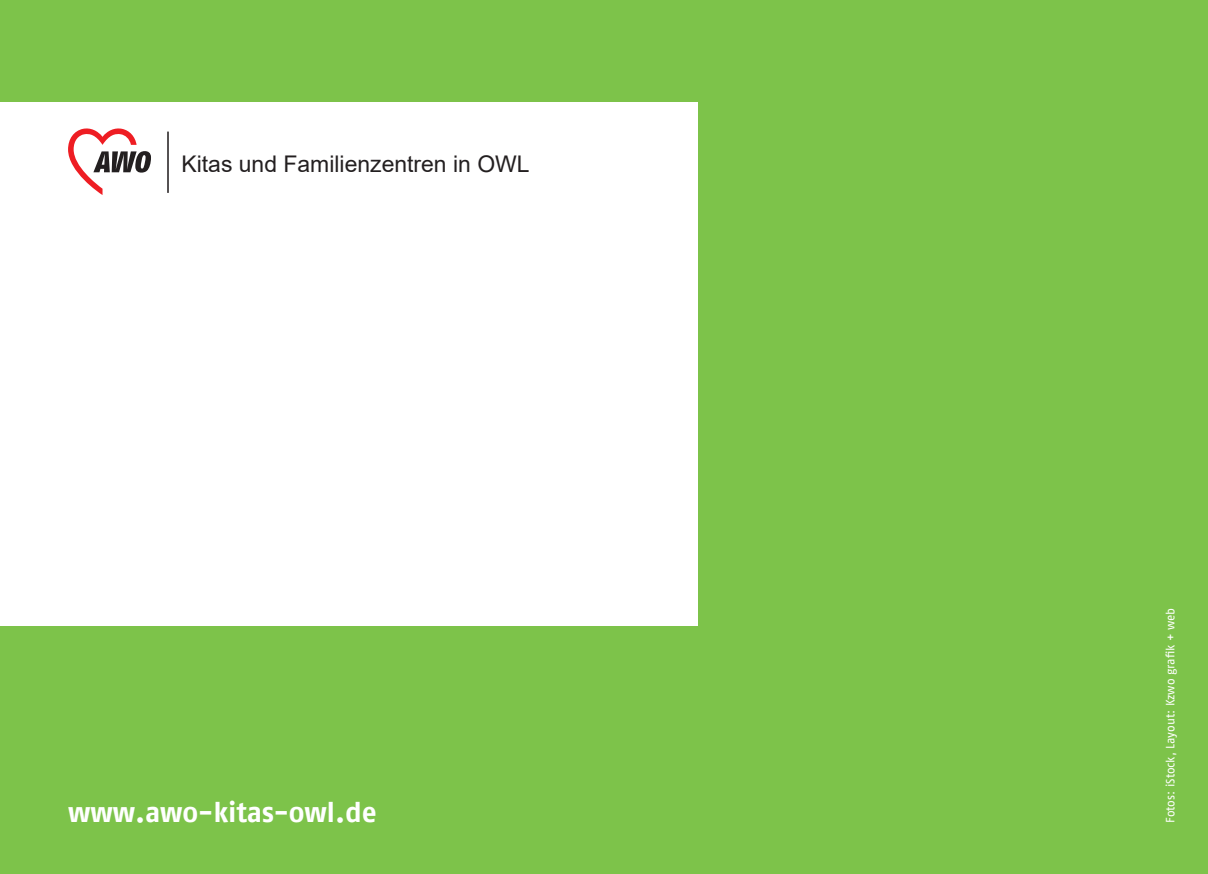
<style>
.page{position:relative;width:1208px;height:874px;background:#fff}
.page>*{position:absolute;margin:0;border:0;box-sizing:border-box;transform-origin:0 0}
.t1{font:700 28px "AWO Fago Office";letter-spacing:-.005em;color:#fff}
.t2{font:23px "Arial";color:#231f20}
.t3{font:12px "AWO Fago Office";color:#fff}
</style>
<div class="page">
<div style="left:0;top:0;width:1208px;height:873px;background:#7dc34a"></div>
<div style="left:0;top:102px;width:697px;height:523px;background:#fff"></div>
<hr style="left:167px;top:131px;width:2px;height:62px;background:#231f20">
<svg style="left:68px;top:128px;width:83px;height:67px"></svg>
<p class="t2" style="left:181px;top:148px;width:350px">Kitas und Familienzentren in OWL</p>
<p class="t1" style="left:68px;top:795px;width:310px">www.awo-kitas-owl.de</p>
<p class="t3" style="left:1163px;top:822px;width:216px;rotate:-90deg">Fotos: iStock, Layout: Kzwo grafik + web</p>
</div>
